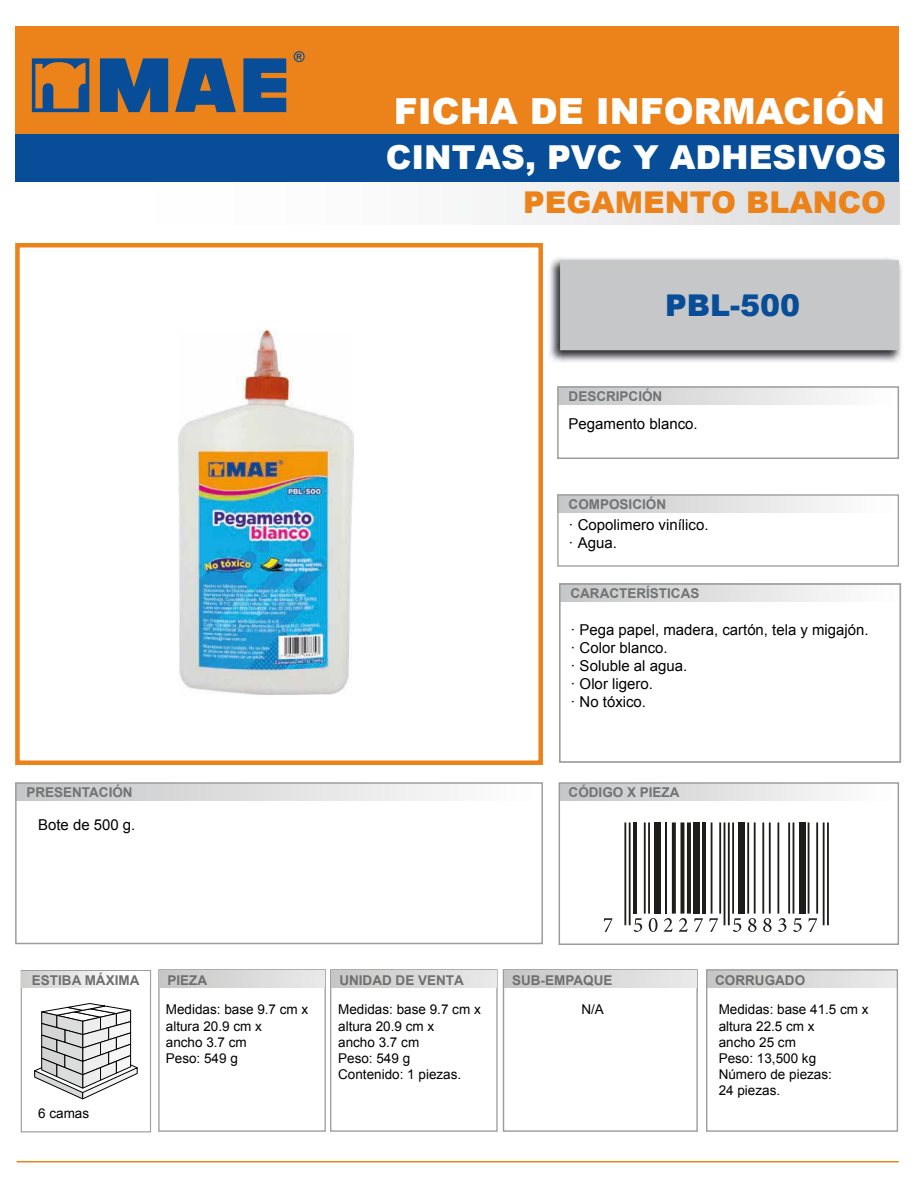
<style>
.page{position:relative;width:918px;height:1188px;background:#fff}
.page>*{position:absolute;margin:0;border:0;box-sizing:border-box;transform-origin:0 0}
.t1{font:900 36px "Arial";color:#fff}
.t2{font:900 33px "Arial";color:#fff}
.t3{font:900 30px "Arial";color:#eb821a}
.t4{font:900 30px "Arial";color:#074d97}
.t5{font:15px/18px "Arial";color:#000}
.t6{font:15px/18px "Arial";color:#010101}
.t7{font:13.5px/16.2px "Arial";color:#000}
.t8{font:700 13.5px "Arial";color:#707273}
.t9{font:700 13.5px "Arial";color:#706f6f}
</style>
<div class="page">
<div style="left:559px;top:784px;width:338px;height:16px;background:linear-gradient(to right,#c6c6c7,#fff)"></div>
<div style="left:15px;top:170px;width:884px;height:54px;background:linear-gradient(to right,#fff,#dddedf)"></div>
<div style="left:15px;top:117px;width:884px;height:64px;background:#074d97"></div>
<div style="left:15px;top:26px;width:884px;height:108px;background:#eb821a"></div>
<hr style="left:17px;top:1161px;width:882px;height:1px;background:#eb821a">
<div style="left:15px;top:243px;width:528px;height:522px;border:4px solid #eb821a"></div>
<img style="left:549px;top:258px;width:353px;height:104px">
<div style="left:560px;top:260px;width:339px;height:90px;background:#c6c7c8"></div>
<div style="left:558px;top:387px;width:340px;height:17px;background:linear-gradient(to right,#c6c6c7,#fffeff)"></div>
<div style="left:558px;top:495px;width:340px;height:17px;background:linear-gradient(to right,#c6c6c7,#fff)"></div>
<div style="left:16px;top:784px;width:526px;height:16px;background:linear-gradient(to right,#c6c6c7,#fff)"></div>
<div style="left:557px;top:386px;width:342px;height:73px;border:2px solid #9b9d9e"></div>
<div style="left:557px;top:494px;width:342px;height:73px;border:1px solid #9b9d9e"></div>
<div style="left:15px;top:782px;width:528px;height:162px;border:2px solid #9b9d9e"></div>
<svg style="left:100px;top:58px;width:68px;height:54px;background:#295583"></svg>
<svg style="left:175px;top:58px;width:61px;height:54px"></svg>
<svg style="left:243px;top:58px;width:43px;height:54px;background:#245386"></svg>
<svg style="left:32px;top:58px;width:57px;height:54px"></svg>
<svg style="left:294px;top:51px;width:11px;height:11px"></svg>
<div style="left:559px;top:782px;width:340px;height:163px;border:2px solid #9b9d9e"></div>
<svg style="left:34px;top:1003px;width:104px;height:96px"></svg>
<div style="left:158px;top:969px;width:168px;height:163px;border:1px solid #9d9d9c"></div>
<div style="left:503px;top:969px;width:195px;height:163px;border:1px solid #9d9d9c"></div>
<div style="left:707px;top:970px;width:190px;height:17px;background:linear-gradient(to right,#c6c6c6,#ebebeb)"></div>
<div style="left:159px;top:970px;width:166px;height:17px;background:linear-gradient(to right,#c6c6c6,#eaeaea)"></div>
<div style="left:504px;top:970px;width:192px;height:17px;background:linear-gradient(to right,#c6c6c6,#eaeaea)"></div>
<div style="left:21px;top:970px;width:130px;height:162px;border:1px solid #9d9d9c"></div>
<div style="left:22px;top:971px;width:128px;height:17px;background:linear-gradient(to right,#d0d0cf,#fff)"></div>
<div style="left:706px;top:969px;width:192px;height:163px;border:1px solid #9d9d9c"></div>
<div style="left:330px;top:969px;width:168px;height:163px;border:1px solid #9d9d9c"></div>
<div style="left:331px;top:970px;width:165px;height:17px;background:linear-gradient(to right,#c7c6c6,#eaeaea)"></div>
<div style="left:560px;top:583px;width:340px;height:18px;background:linear-gradient(to right,#c6c6c7,#fff)"></div>
<div style="left:559px;top:583px;width:342px;height:180px;border:2px solid #9b9d9e"></div>
<img style="left:179px;top:330px;width:174px;height:364px">
<hr style="left:624px;top:822px;width:2px;height:103px;background:#1d1d1b">
<hr style="left:629px;top:822px;width:2px;height:103px;background:#1d1d1b">
<hr style="left:633px;top:822px;width:4px;height:92px;background:#1d1d1b">
<hr style="left:644px;top:822px;width:2px;height:92px;background:#1d1d1b">
<hr style="left:648px;top:822px;width:2px;height:92px;background:#1d1d1b">
<div style="left:655px;top:822px;width:6px;height:92px;background:#1d1d1b"></div>
<hr style="left:665px;top:822px;width:2px;height:92px;background:#1d1d1b">
<svg style="left:672px;top:822px;width:4px;height:92px"></svg>
<svg style="left:680px;top:822px;width:4px;height:92px"></svg>
<svg style="left:687px;top:822px;width:4px;height:92px"></svg>
<div style="left:693px;top:822px;width:7px;height:92px;background:#1d1d1b"></div>
<hr style="left:702px;top:822px;width:4px;height:92px;background:#1d1d1b">
<hr style="left:711px;top:822px;width:1px;height:92px;background:#1d1d1b">
<hr style="left:719px;top:822px;width:2px;height:92px;background:#1d1d1b">
<hr style="left:732px;top:822px;width:2px;height:92px;background:#1d1d1b">
<hr style="left:724px;top:822px;width:1px;height:103px;background:#1d1d1b">
<hr style="left:728px;top:822px;width:2px;height:103px;background:#1d1d1b">
<div style="left:739px;top:822px;width:6px;height:92px;background:#1d1d1b"></div>
<hr style="left:747px;top:822px;width:2px;height:92px;background:#1d1d1b">
<hr style="left:754px;top:822px;width:2px;height:92px;background:#1d1d1b">
<hr style="left:762px;top:822px;width:2px;height:92px;background:#1d1d1b">
<hr style="left:769px;top:822px;width:2px;height:92px;background:#1d1d1b">
<hr style="left:777px;top:822px;width:2px;height:92px;background:#1d1d1b">
<hr style="left:788px;top:822px;width:2px;height:92px;background:#1d1d1b">
<hr style="left:793px;top:822px;width:1px;height:92px;background:#1d1d1b">
<div style="left:799px;top:822px;width:6px;height:92px;background:#1d1d1b"></div>
<hr style="left:808px;top:822px;width:1px;height:92px;background:#1d1d1b">
<hr style="left:816px;top:822px;width:2px;height:92px;background:#1d1d1b">
<hr style="left:823px;top:822px;width:2px;height:103px;background:#1d1d1b">
<hr style="left:827px;top:822px;width:2px;height:103px;background:#1d1d1b">
<svg style="left:604px;top:918px;width:9px;height:14px"></svg>
<svg style="left:634px;top:918px;width:8px;height:14px"></svg>
<svg style="left:649px;top:918px;width:9px;height:14px"></svg>
<svg style="left:664px;top:918px;width:9px;height:14px"></svg>
<svg style="left:679px;top:918px;width:9px;height:14px"></svg>
<svg style="left:694px;top:918px;width:9px;height:14px"></svg>
<svg style="left:709px;top:918px;width:9px;height:14px"></svg>
<svg style="left:733px;top:918px;width:8px;height:14px"></svg>
<svg style="left:748px;top:918px;width:9px;height:14px"></svg>
<svg style="left:763px;top:918px;width:9px;height:14px"></svg>
<svg style="left:778px;top:918px;width:8px;height:14px"></svg>
<svg style="left:793px;top:918px;width:9px;height:14px"></svg>
<svg style="left:808px;top:918px;width:9px;height:14px"></svg>
<h1 class="t1" style="left:394px;top:85px;width:493px">FICHA DE INFORMACIÓN</h1>
<h2 class="t2" style="left:386px;top:133px;width:502px">CINTAS, PVC Y ADHESIVOS</h2>
<h3 class="t3" style="left:523px;top:180px;width:365px">PEGAMENTO BLANCO</h3>
<h3 class="t4" style="left:665px;top:283px;width:137px">PBL-500</h3>
<p class="t8" style="left:569px;top:387px;width:95px">DESCRIPCIÓN</p>
<p class="t6" style="left:569px;top:415px;width:131px">Pegamento blanco.</p>
<p class="t8" style="left:569px;top:495px;width:99px">COMPOSICIÓN</p>
<p class="t6" style="left:569px;top:516px;width:142px">· Copolimero vinílico. · Agua.</p>
<p class="t8" style="left:571px;top:584px;width:130px">CARACTERÍSTICAS</p>
<p class="t8" style="left:26px;top:783px;width:108px">PRESENTACIÓN</p>
<p class="t5" style="left:38px;top:816px;width:99px">Bote de 500 g.</p>
<p class="t5" style="left:571px;top:621px;width:300px">· Pega papel, madera, cartón, tela y migajón. · Color blanco.</p>
<p class="t6" style="left:571px;top:657px;width:118px">· Soluble al agua. · Olor ligero.</p>
<p class="t5" style="left:571px;top:693px;width:77px">· No tóxico.</p>
<p class="t8" style="left:569px;top:783px;width:113px">CÓDIGO X PIEZA</p>
<p class="t9" style="left:32px;top:971px;width:109px">ESTIBA MÁXIMA</p>
<p class="t9" style="left:168px;top:971px;width:41px">PIEZA</p>
<p class="t9" style="left:339px;top:971px;width:126px">UNIDAD DE VENTA</p>
<p class="t9" style="left:512px;top:971px;width:102px">SUB-EMPAQUE</p>
<p class="t9" style="left:715px;top:971px;width:91px">CORRUGADO</p>
<p class="t7" style="left:719px;top:1002px;width:152px">Medidas: base 41.5 cm x altura 22.5 cm x<br>ancho 25 cm<br>Peso: 13,500 kg<br>Número de piezas:<br>24 piezas.</p>
<p class="t7" style="left:166px;top:1002px;width:144px">Medidas: base 9.7 cm x</p>
<p class="t7" style="left:581px;top:1002px;width:24px">N/A</p>
<p class="t7" style="left:166px;top:1018px;width:98px">altura 20.9 cm x ancho 3.7 cm<br>Peso: 549 g</p>
<p class="t7" style="left:338px;top:1002px;width:144px">Medidas: base 9.7 cm x altura 20.9 cm x<br>ancho 3.7 cm<br>Peso: 549 g<br>Contenido: 1 piezas.</p>
<p class="t7" style="left:38px;top:1105px;width:53px">6 camas</p>
</div>
